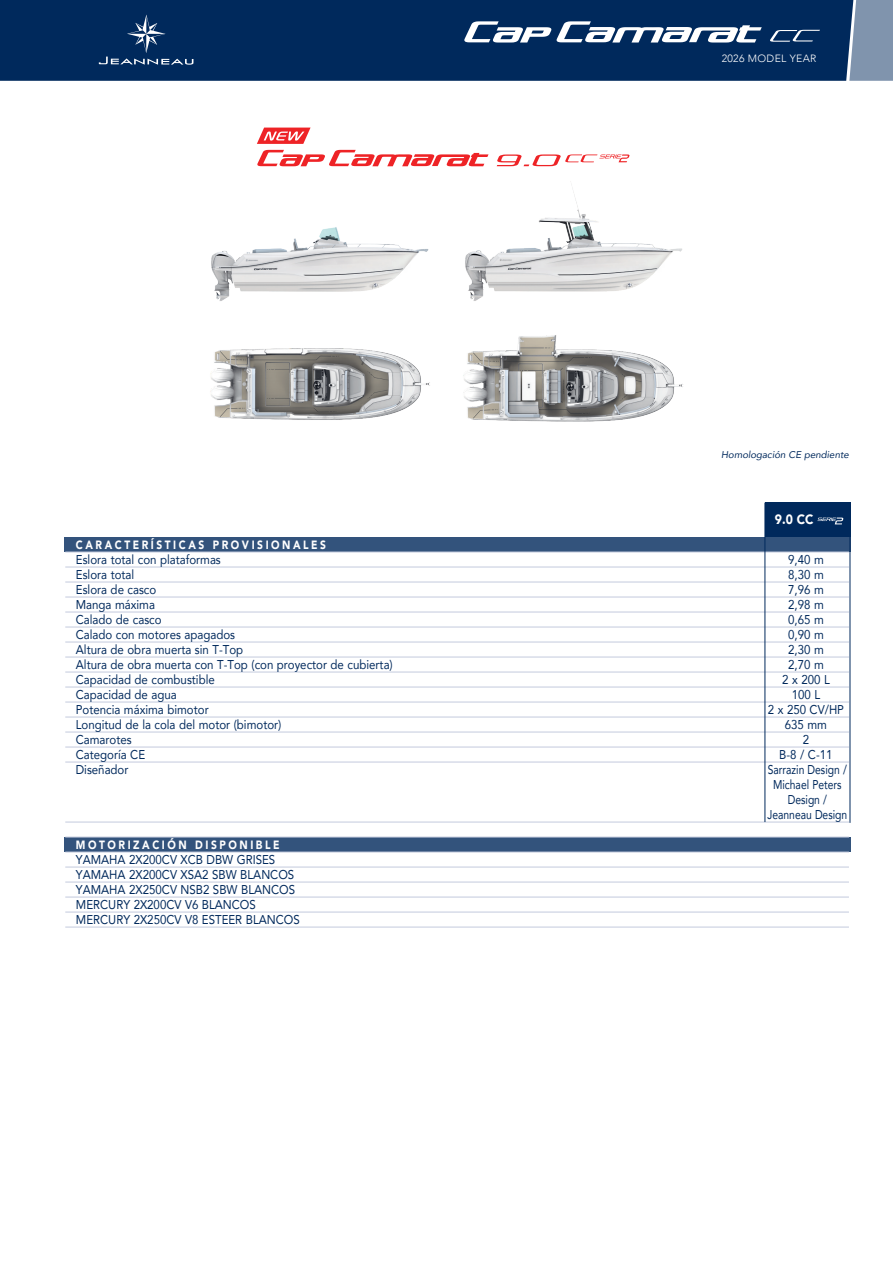
<style>
.page{position:relative;width:893px;height:1263px;background:#fff}
.page>*{position:absolute;margin:0;border:0;box-sizing:border-box;transform-origin:0 0}
.t1{font:900 13.5px "Avenir";color:#fff;scale:.9 1}
.t2{font:12.75px/15px "Avenir";color:#00295c;scale:.9 1}
.t3{font:12.75px/15px "Avenir";color:#00295c;text-align:center;scale:.81 1}
.t4{font:900 12px "Avenir";letter-spacing:.25em;color:#fff;scale:.85 1}
.t5{font:300 10.5px "Avenir";letter-spacing:.03em;color:#fff}
.t6{font:italic 9.75px "Avenir";color:#00295c}
</style>
<div class="page">
<div style="left:64px;top:837px;width:786px;height:15px;background:#33537c"></div>
<div style="left:64px;top:537px;width:786px;height:14px;background:#33537c"></div>
<div style="left:853px;top:0;width:40px;height:81px;background:#8094ad"></div>
<div style="left:765px;top:503px;width:85px;height:34px;background:#00295c"></div>
<svg style="left:817px;top:518px;width:26px;height:6px"></svg>
<hr style="left:65px;top:552px;width:784px;height:1px;background:#c3cadd">
<hr style="left:65px;top:567px;width:784px;height:1px;background:#c3cadd">
<hr style="left:65px;top:582px;width:784px;height:1px;background:#c3cadd">
<hr style="left:65px;top:597px;width:784px;height:1px;background:#c3cadd">
<hr style="left:65px;top:612px;width:784px;height:1px;background:#c3cadd">
<hr style="left:65px;top:627px;width:784px;height:1px;background:#c3cadd">
<hr style="left:65px;top:642px;width:784px;height:1px;background:#c3cadd">
<hr style="left:65px;top:657px;width:784px;height:1px;background:#c3cadd">
<hr style="left:65px;top:672px;width:784px;height:1px;background:#c3cadd">
<hr style="left:65px;top:687px;width:784px;height:1px;background:#c3cadd">
<hr style="left:65px;top:702px;width:784px;height:1px;background:#c3cadd">
<hr style="left:65px;top:717px;width:784px;height:1px;background:#c3cadd">
<hr style="left:65px;top:732px;width:784px;height:1px;background:#c3cadd">
<hr style="left:65px;top:747px;width:784px;height:1px;background:#c3cadd">
<hr style="left:65px;top:762px;width:784px;height:1px;background:#c3cadd">
<hr style="left:65px;top:822px;width:784px;height:1px;background:#c3cadd">
<hr style="left:65px;top:837px;width:784px;height:1px;background:#c3cadd">
<hr style="left:65px;top:852px;width:784px;height:1px;background:#c3cadd">
<hr style="left:65px;top:867px;width:784px;height:1px;background:#c3cadd">
<hr style="left:65px;top:882px;width:784px;height:1px;background:#c3cadd">
<hr style="left:65px;top:897px;width:784px;height:1px;background:#c3cadd">
<hr style="left:65px;top:912px;width:784px;height:1px;background:#c3cadd">
<hr style="left:65px;top:927px;width:784px;height:1px;background:#c3cadd">
<div style="left:0;top:0;width:853px;height:81px;background:#00295c"></div>
<hr style="left:765px;top:503px;width:1px;height:319px;background:#00295c">
<svg style="left:99px;top:15px;width:94px;height:50px"></svg>
<hr style="left:850px;top:503px;width:1px;height:320px;background:#00295c">
<img style="left:211px;top:227px;width:218px;height:74px">
<img style="left:463px;top:335px;width:220px;height:87px">
<img style="left:210px;top:348px;width:220px;height:72px">
<img style="left:465px;top:181px;width:217px;height:120px">
<svg style="left:257px;top:150px;width:231px;height:16px"></svg>
<svg style="left:257px;top:128px;width:54px;height:16px"></svg>
<svg style="left:497px;top:154px;width:133px;height:12px"></svg>
<svg style="left:464px;top:21px;width:87px;height:22px"></svg>
<svg style="left:557px;top:21px;width:205px;height:22px"></svg>
<svg style="left:770px;top:30px;width:50px;height:12px"></svg>
<p class="t5" style="left:722px;top:52px;width:96px">2026 MODEL YEAR</p>
<p class="t6" style="left:721px;top:448px;width:129px">Homologación CE pendiente</p>
<p class="t1" style="left:775px;top:508px;width:44px">9.0 CC</p>
<p class="t4" style="left:76px;top:535px;width:296px">CARACTERÍSTICAS PROVISIONALES</p>
<p class="t2" style="left:76px;top:551px;width:163px">Eslora total con plataformas</p>
<p class="t2" style="left:788px;top:551px;width:41px">9,40 m</p>
<p class="t2" style="left:76px;top:566px;width:66px">Eslora total</p>
<p class="t2" style="left:788px;top:566px;width:41px">8,30 m</p>
<p class="t2" style="left:76px;top:581px;width:91px">Eslora de casco</p>
<p class="t2" style="left:788px;top:581px;width:41px">7,96 m</p>
<p class="t2" style="left:76px;top:596px;width:89px">Manga máxima</p>
<p class="t2" style="left:788px;top:596px;width:41px">2,98 m</p>
<p class="t2" style="left:76px;top:611px;width:97px">Calado de casco</p>
<p class="t2" style="left:788px;top:611px;width:41px">0,65 m</p>
<p class="t2" style="left:76px;top:626px;width:178px">Calado con motores apagados</p>
<p class="t2" style="left:788px;top:626px;width:41px">0,90 m</p>
<p class="t2" style="left:76px;top:641px;width:188px">Altura de obra muerta sin T-Top</p>
<p class="t2" style="left:788px;top:641px;width:41px">2,30 m</p>
<p class="t2" style="left:76px;top:656px;width:354px">Altura de obra muerta con T-Top (con proyector de cubierta)</p>
<p class="t2" style="left:788px;top:656px;width:41px">2,70 m</p>
<p class="t2" style="left:76px;top:671px;width:156px">Capacidad de combustible</p>
<p class="t2" style="left:782px;top:671px;width:54px">2 x 200 L</p>
<p class="t2" style="left:76px;top:686px;width:114px">Capacidad de agua</p>
<p class="t2" style="left:792px;top:686px;width:33px">100 L</p>
<p class="t2" style="left:76px;top:701px;width:149px">Potencia máxima bimotor</p>
<p class="t2" style="left:768px;top:701px;width:86px">2 x 250 CV/HP</p>
<p class="t2" style="left:76px;top:716px;width:230px">Longitud de la cola del motor (bimotor)</p>
<p class="t2" style="left:785px;top:716px;width:48px">635 mm</p>
<p class="t2" style="left:76px;top:731px;width:64px">Camarotes</p>
<p class="t2" style="left:803px;top:731px;width:9px">2</p>
<p class="t2" style="left:76px;top:746px;width:79px">Categoría CE</p>
<p class="t2" style="left:779px;top:746px;width:61px">B-8 / C-11</p>
<p class="t2" style="left:76px;top:761px;width:60px">Diseñador</p>
<p class="t3" style="left:767px;top:761px;width:100px">Sarrazin Design /<br>Michael Peters<br>Design /<br>Jeanneau Design</p>
<p class="t4" style="left:76px;top:835px;width:241px">MOTORIZACIÓN DISPONIBLE</p>
<p class="t2" style="left:76px;top:851px;width:250px">YAMAHA 2X200CV XCB DBW GRISES<br>YAMAHA 2X200CV XSA2 SBW BLANCOS<br>YAMAHA 2X250CV NSB2 SBW BLANCOS<br>MERCURY 2X200CV V6 BLANCOS<br>MERCURY 2X250CV V8 ESTEER BLANCOS</p>
</div>
